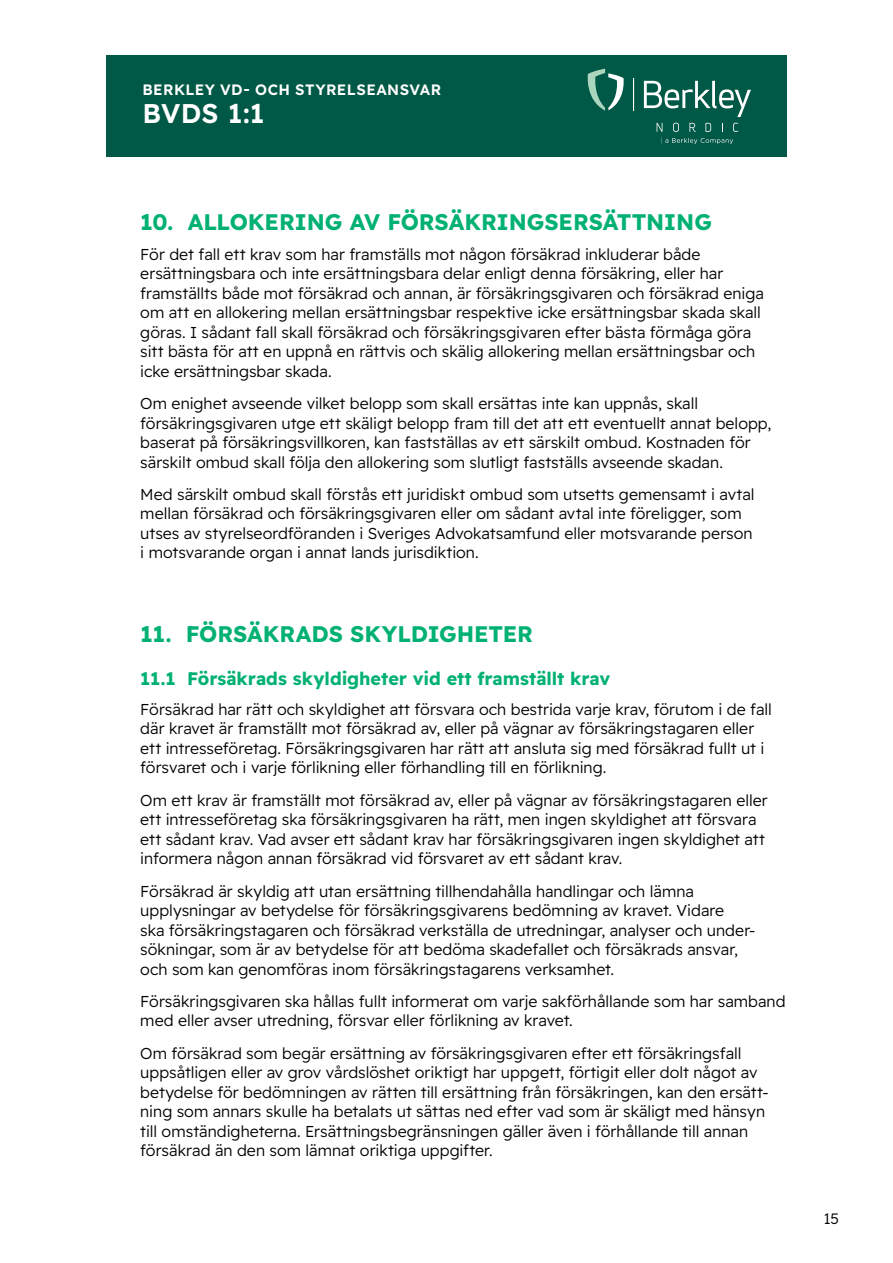
<style>
.page{position:relative;width:893px;height:1263px;background:#fff}
.page>*{position:absolute;margin:0;border:0;box-sizing:border-box;transform-origin:0 0}
.t1{font:27px "Readex Pro";color:#fff}
.t2{font:22.5px "Readex Pro";letter-spacing:-.01em;color:#00b172}
.t3{font:18px "Readex Pro";color:#00b172}
.t4{font:300 15.75px/19.5px "Readex Pro";color:#000}
.t5{font:15px "Readex Pro";letter-spacing:.025em;color:#fff}
.t6{font:300 15px "Readex Pro";color:#000}
</style>
<div class="page">
<div style="left:106px;top:55px;width:681px;height:101px;background:#005846"></div>
<svg style="left:588px;top:69px;width:36px;height:42px"></svg>
<svg style="left:644px;top:81px;width:107px;height:36px"></svg>
<hr style="left:633px;top:78px;width:1px;height:33px;background:#fff">
<svg style="left:657px;top:123px;width:5px;height:9px"></svg>
<svg style="left:673px;top:123px;width:6px;height:9px"></svg>
<svg style="left:689px;top:123px;width:7px;height:9px"></svg>
<svg style="left:705px;top:123px;width:6px;height:9px"></svg>
<svg style="left:733px;top:123px;width:5px;height:9px"></svg>
<svg style="left:665px;top:138px;width:68px;height:6px"></svg>
<p class="t5" style="left:142px;top:81px;width:300px">BERKLEY VD- OCH STYRELSEANSVAR</p>
<h1 class="t1" style="left:142px;top:98px;width:123px">BVDS 1:1</h1>
<h2 class="t2" style="left:140px;top:209px;width:573px">10. ALLOKERING AV FÖRSÄKRINGSERSÄTTNING</h2>
<p class="t4" style="left:140px;top:245px;width:625px">För det fall ett krav som har framställs mot någon försäkrad inkluderar både ersättningsbara och inte ersättningsbara delar enligt denna försäkring, eller har framställts både mot försäkrad och annan, är försäkringsgivaren och försäkrad eniga om att en allokering mellan ersättningsbar respektive icke ersättningsbar skada skall göras. I sådant fall skall försäkrad och försäkringsgivaren efter bästa förmåga göra sitt bästa för att en uppnå en rättvis och skälig allokering mellan ersättningsbar och icke ersättningsbar skada.</p>
<p class="t4" style="left:140px;top:394px;width:633px">Om enighet avseende vilket belopp som skall ersättas inte kan uppnås, skall försäkringsgivaren utge ett skäligt belopp fram till det att ett eventuellt annat belopp, baserat på försäkringsvillkoren, kan fastställas av ett särskilt ombud. Kostnaden för särskilt ombud skall följa den allokering som slutligt fastställs avseende skadan.</p>
<p class="t4" style="left:140px;top:485px;width:616px">Med särskilt ombud skall förstås ett juridiskt ombud som utsetts gemensamt i avtal mellan försäkrad och försäkringsgivaren eller om sådant avtal inte föreligger, som utses av styrelseordföranden i Sveriges Advokatsamfund eller motsvarande person i motsvarande organ i annat lands jurisdiktion.</p>
<h2 class="t2" style="left:140px;top:621px;width:394px">11. FÖRSÄKRADS SKYLDIGHETER</h2>
<p class="t3" style="left:140px;top:668px;width:471px">11.1 Försäkrads skyldigheter vid ett framställt krav</p>
<p class="t4" style="left:140px;top:700px;width:633px">Försäkrad har rätt och skyldighet att försvara och bestrida varje krav, förutom i de fall där kravet är framställt mot försäkrad av, eller på vägnar av försäkringstagaren eller ett intresseföretag. Försäkringsgivaren har rätt att ansluta sig med försäkrad fullt ut i försvaret och i varje förlikning eller förhandling till en förlikning.</p>
<p class="t4" style="left:140px;top:791px;width:629px">Om ett krav är framställt mot försäkrad av, eller på vägnar av försäkringstagaren eller ett intresseföretag ska försäkringsgivaren ha rätt, men ingen skyldighet att försvara ett sådant krav. Vad avser ett sådant krav har försäkringsgivaren ingen skyldighet att informera någon annan försäkrad vid försvaret av ett sådant krav.</p>
<p class="t4" style="left:140px;top:882px;width:615px">Försäkrad är skyldig att utan ersättning tillhendahålla handlingar och lämna upplysningar av betydelse för försäkringsgivarens bedömning av kravet. Vidare<br>ska försäkringstagaren och försäkrad verkställa de utredningar, analyser och under&shy;sökningar, som är av betydelse för att bedöma skadefallet och försäkrads ansvar, och som kan genomföras inom försäkringstagarens verksamhet.</p>
<p class="t4" style="left:140px;top:992px;width:647px">Försäkringsgivaren ska hållas fullt informerat om varje sakförhållande som har samband med eller avser utredning, försvar eller förlikning av kravet.</p>
<p class="t4" style="left:140px;top:1044px;width:630px">Om försäkrad som begär ersättning av försäkringsgivaren efter ett försäkringsfall uppsåtligen eller av grov vårdslöshet oriktigt har uppgett, förtigit eller dolt något av betydelse för bedömningen av rätten till ersättning från försäkringen, kan den ersätt&shy;ning som annars skulle ha betalats ut sättas ned efter vad som är skäligt med hänsyn till omständigheterna. Ersättningsbegränsningen gäller även i förhållande till annan försäkrad än den som lämnat oriktiga uppgifter.</p>
<p class="t6" style="left:824px;top:1207px;width:17px">15</p>
</div>
